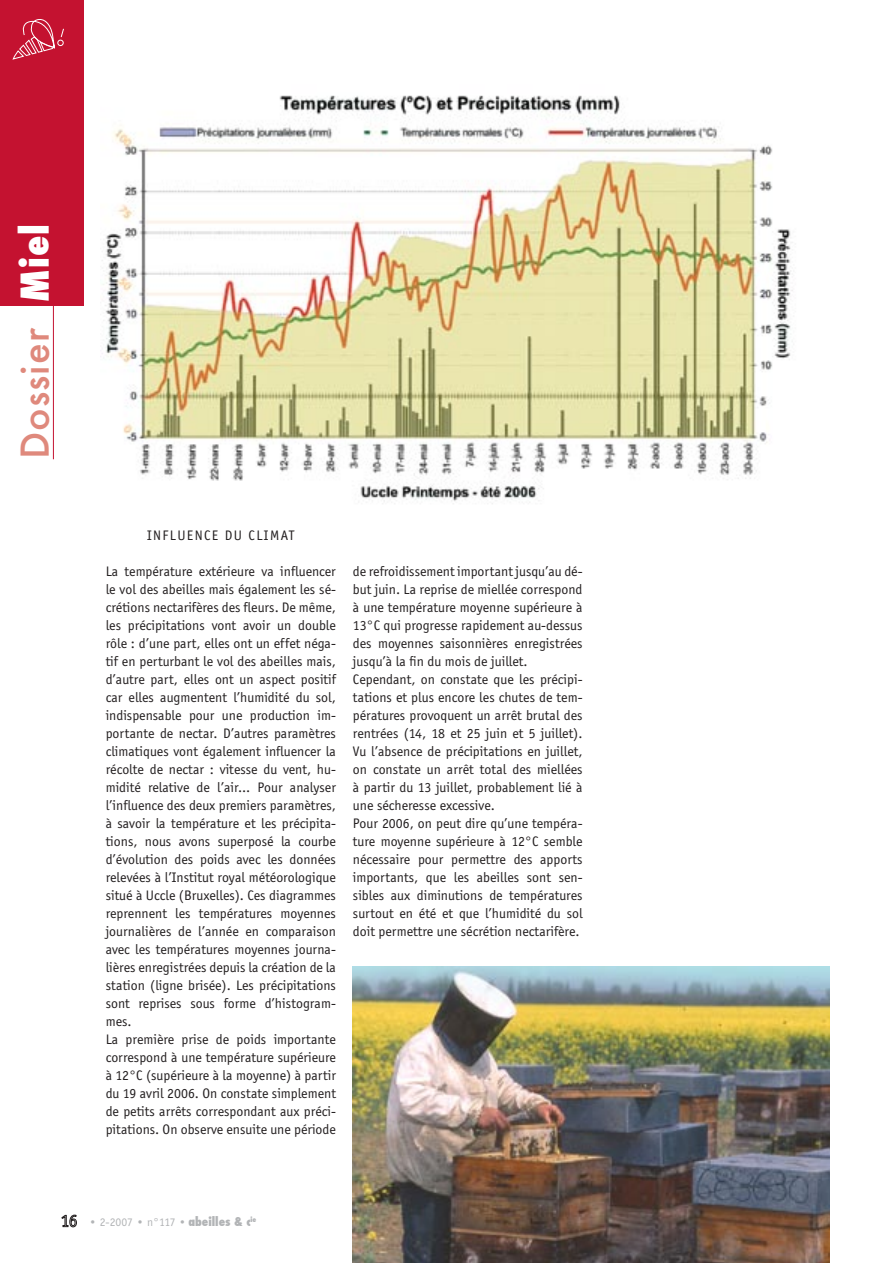
<style>
.page{position:relative;width:893px;height:1263px;background:#fff}
.page>*{position:absolute;margin:0;border:0;box-sizing:border-box;transform-origin:0 0}
.t1{font:500 37.5px "Futura";letter-spacing:.03em;color:#df897c}
.t2{font:14.25px/18px "Officina Sans";color:#231f20;text-align:justify}
.t3{font:14.25px "Officina Sans";letter-spacing:.1em;color:#231f20}
.t4{font:12px "Officina Sans";color:#b2b4b6}
.s1{font-weight:800;font-stretch:condensed;color:#fff}
.s2{font-family:"Futura";font-weight:800;font-stretch:condensed}
</style>
<div class="page">
<div style="left:0;top:0;width:84px;height:306px;background:#c41230"></div>
<svg style="left:12px;top:19px;width:52px;height:41px"></svg>
<svg style="left:62px;top:1215px;width:15px;height:12px"></svg>
<img style="left:353px;top:967px;width:476px;height:296px">
<hr style="left:53px;top:48px;width:1px;height:411px;background:#c41230">
<img style="left:100px;top:95px;width:693px;height:409px">
<p class="t1" style="left:9px;top:459px;width:237px;rotate:-90deg">Dossier <span class="s1">Miel</span></p>
<p class="t3" style="left:147px;top:527px;width:149px">INFLUENCE DU CLIMAT</p>
<p class="t2" style="left:106px;top:562px;width:232px">La température extérieure va influencer le vol des abeilles mais également les sé&shy;crétions nectarifères des fleurs. De même, les précipitations vont avoir un double rôle : d’une part, elles ont un effet néga&shy;tif en perturbant le vol des abeilles mais, d’autre part, elles ont un aspect positif car elles augmentent l’humidité du sol, indispensable pour une production im&shy;portante de nectar. D’autres paramètres climatiques vont également influencer la récolte de nectar : vitesse du vent, hu&shy;midité relative de l’air... Pour analyser l’influence des deux premiers paramètres, à savoir la température et les précipita&shy;tions, nous avons superposé la courbe d’évolution des poids avec les données relevées à l’Institut royal météorologique situé à Uccle (Bruxelles). Ces diagrammes reprennent les températures moyennes journalières de l’année en comparaison avec les températures moyennes journa&shy;lières enregistrées depuis la création de la station (ligne brisée). Les précipitations sont reprises sous forme d’histogram&shy;mes.</p>
<p class="t2" style="left:106px;top:1030px;width:232px">La première prise de poids importante correspond à une température supérieure à 12°C (supérieure à la moyenne) à partir du 19 avril 2006. On constate simplement de petits arrêts correspondant aux préci&shy;pitations. On observe ensuite une période</p>
<p class="t2" style="left:353px;top:562px;width:231px">de refroidissement important jusqu’au dé&shy;but juin. La reprise de miellée correspond à une température moyenne supérieure à 13°C qui progresse rapidement au-dessus des moyennes saisonnières enregistrées jusqu’à la fin du mois de juillet.</p>
<p class="t2" style="left:353px;top:670px;width:231px">Cependant, on constate que les précipi&shy;tations et plus encore les chutes de tem&shy;pératures provoquent un arrêt brutal des rentrées (14, 18 et 25 juin et 5 juillet).<br>Vu l’absence de précipitations en juillet, on constate un arrêt total des miellées à partir du 13 juillet, probablement lié à une sécheresse excessive.</p>
<p class="t2" style="left:353px;top:814px;width:231px">Pour 2006, on peut dire qu’une tempéra&shy;ture moyenne supérieure à 12°C semble nécessaire pour permettre des apports importants, que les abeilles sont sen&shy;sibles aux diminutions de températures surtout en été et que l’humidité du sol doit permettre une sécrétion nectarifère.</p>
<p class="t4" style="left:89px;top:1215px;width:169px">• 2-2007 • n°117 • <span class="s2">abeilles &amp; c</span><sup>ie</sup></p>
</div>
